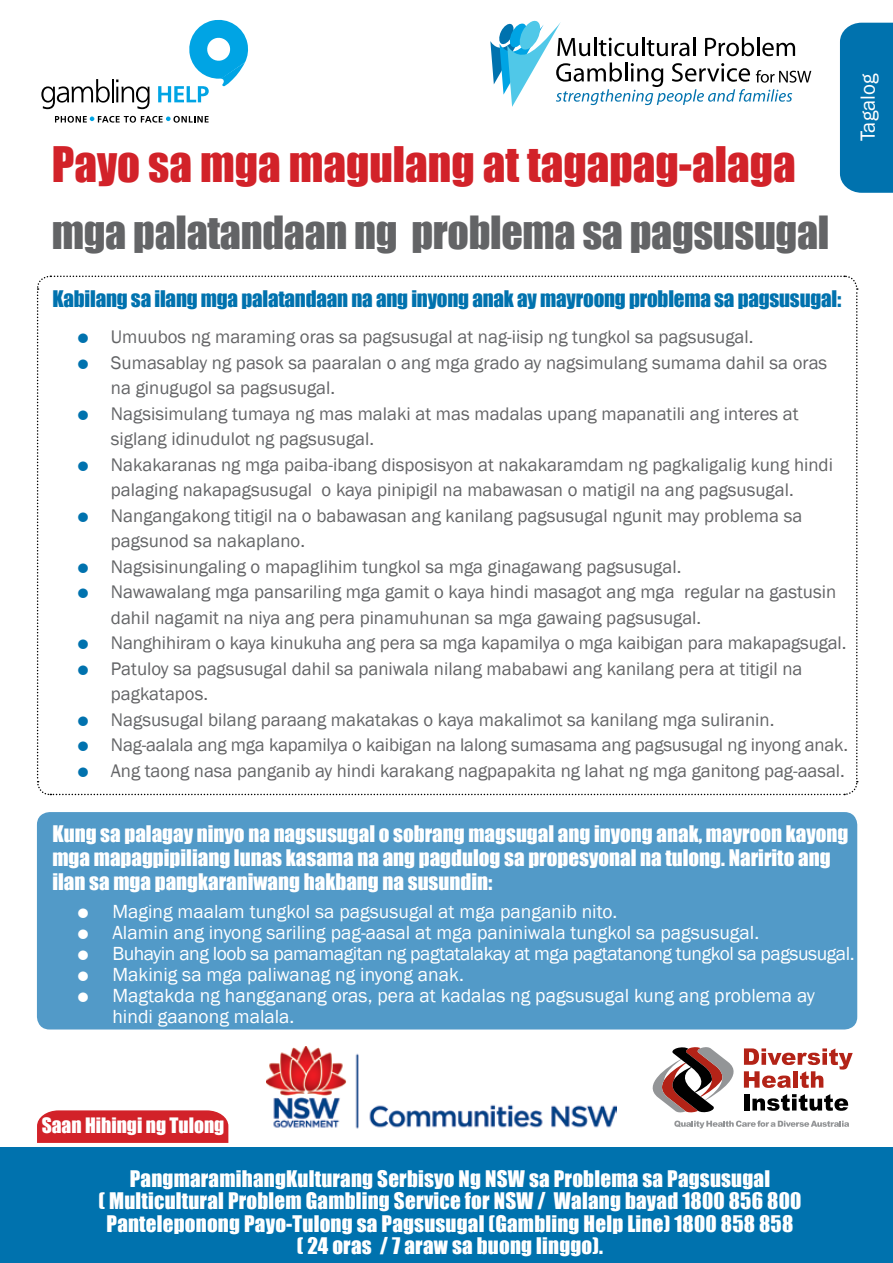
<style>
.page{position:relative;width:893px;height:1263px;background:#fff}
.page>*{position:absolute;margin:0;border:0;box-sizing:border-box;transform-origin:0 0}
.t1{font:45px "Impact";color:#d22229}
.t2{font:42px "Impact";letter-spacing:-.01em;color:#636466}
.t3{font:21px/22.5px "Impact";letter-spacing:.01em;color:#fff}
.t4{font:21px "Impact";letter-spacing:-.01em;color:#0072ae}
.t5{font:21px "Franklin Gothic";color:#fff}
.t6{font:19.5px/21px "Franklin Gothic";color:#fff}
.t7{font:19.5px "Franklin Gothic";letter-spacing:-.025em;color:#fff}
.t8{font:19.5px "Impact";color:#fff}
.t9{font:18.75px/25.5px "Franklin Gothic";color:#636466}
.s1{color:#0072ae}
</style>
<div class="page">
<svg style="left:37px;top:1110px;width:191px;height:33px;background:#d32a30"></svg>
<div style="left:37px;top:812px;width:820px;height:217px;background:#529ac8;border-radius:13px"></div>
<svg style="left:490px;top:20px;width:321px;height:87px"></svg>
<div style="left:840px;top:23px;width:53px;height:170px;background:#0072ae"></div>
<div style="left:0;top:1147px;width:893px;height:116px;background:#0072ae"></div>
<svg style="left:36px;top:275px;width:822px;height:521px"></svg>
<svg style="left:674px;top:1120px;width:175px;height:8px"></svg>
<svg style="left:653px;top:1047px;width:200px;height:66px"></svg>
<svg style="left:41px;top:79px;width:69px;height:30px"></svg>
<hr style="left:112px;top:79px;width:2px;height:23px;background:#000">
<svg style="left:116px;top:79px;width:34px;height:30px"></svg>
<svg style="left:158px;top:20px;width:90px;height:82px"></svg>
<svg style="left:55px;top:116px;width:154px;height:7px"></svg>
<img style="left:266px;top:1046px;width:351px;height:83px">
<h1 class="t1" style="left:52px;top:129px;width:745px">Payo sa mga magulang at tagapag-alaga</h1>
<h2 class="t2" style="left:52px;top:200px;width:779px">mga palatandaan ng problema sa pagsusugal</h2>
<p class="t5" style="left:855px;top:141px;width:69px;rotate:-90deg">Tagalog</p>
<p class="t4" style="left:52px;top:283px;width:790px">Kabilang sa ilang mga palatandaan na ang inyong anak ay mayroong problema sa pagsusugal:</p>
<p class="t9" style="left:78px;top:325px;width:677px"><span class="s1">●</span> Umuubos ng maraming oras sa pagsusugal at nag-iisip ng tungkol sa pagsusugal.</p>
<p class="t9" style="left:111px;top:350px;width:718px;text-indent:-33px"><span class="s1">●</span> Sumasablay ng pasok sa paaralan o ang mga grado ay nagsimulang sumama dahil sa oras na ginugugol sa pagsusugal.</p>
<p class="t9" style="left:111px;top:401px;width:689px;text-indent:-33px"><span class="s1">●</span> Nagsisimulang tumaya ng mas malaki at mas madalas upang mapanatili ang interes at siglang idinudulot ng pagsusugal.</p>
<p class="t9" style="left:78px;top:452px;width:757px;text-align:center"><span class="s1">●</span> Nakakaranas ng mga paiba-ibang disposisyon at nakakaramdam ng pagkaligalig kung hindi palaging nakapagsusugal o kaya pinipigil na mabawasan o matigil na ang pagsusugal.</p>
<p class="t9" style="left:111px;top:503px;width:693px;text-indent:-33px"><span class="s1">●</span> Nangangakong titigil na o babawasan ang kanilang pagsusugal ngunit may problema sa pagsunod sa nakaplano.</p>
<p class="t9" style="left:78px;top:554px;width:605px"><span class="s1">●</span> Nagsisinungaling o mapaglihim tungkol sa mga ginagawang pagsusugal.</p>
<p class="t9" style="left:111px;top:580px;width:727px;text-indent:-33px"><span class="s1">●</span> Nawawalang mga pansariling mga gamit o kaya hindi masagot ang mga regular na gastusin dahil nagamit na niya ang pera pinamuhunan sa mga gawaing pagsusugal.</p>
<p class="t9" style="left:78px;top:631px;width:770px"><span class="s1">●</span> Nanghihiram o kaya kinukuha ang pera sa mga kapamilya o mga kaibigan para makapagsugal.</p>
<p class="t9" style="left:111px;top:656px;width:693px;text-indent:-33px"><span class="s1">●</span> Patuloy sa pagsusugal dahil sa paniwala nilang mababawi ang kanilang pera at titigil na pagkatapos.</p>
<p class="t9" style="left:78px;top:707px;width:698px"><span class="s1">●</span> Nagsusugal bilang paraang makatakas o kaya makalimot sa kanilang mga suliranin.</p>
<p class="t9" style="left:78px;top:733px;width:772px"><span class="s1">●</span> Nag-aalala ang mga kapamilya o kaibigan na lalong sumasama ang pagsusugal ng inyong anak.</p>
<p class="t9" style="left:78px;top:758px;width:768px"><span class="s1">●</span> Ang taong nasa panganib ay hindi karakang nagpapakita ng lahat ng mga ganitong pag-aasal.</p>
<p class="t3" style="left:52px;top:821px;width:797px;line-height:24px">Kung sa palagay ninyo na nagsusugal o sobrang magsugal ang inyong anak, mayroon kayong mga mapagpipiliang lunas kasama na ang pagdulog sa propesyonal na tulong. Naririto ang ilan sa mga pangkaraniwang hakbang na susundin:</p>
<p class="t6" style="left:78px;top:902px;width:541px">● Maging maalam tungkol sa pagsusugal at mga panganib nito.</p>
<p class="t6" style="left:78px;top:923px;width:683px">● Alamin ang inyong sariling pag-aasal at mga paniniwala tungkol sa pagsusugal.</p>
<p class="t7" style="left:78px;top:942px;width:778px">● Buhayin ang loob sa pamamagitan ng pagtatalakay at mga pagtatanong tungkol sa pagsusugal.</p>
<p class="t6" style="left:78px;top:965px;width:387px">● Makinig sa mga paliwanag ng inyong anak.</p>
<p class="t6" style="left:112px;top:986px;width:704px;text-indent:-34px">● Magtakda ng hangganang oras, pera at kadalas ng pagsusugal kung ang problema ay hindi gaanong malala.</p>
<p class="t8" style="left:42px;top:1110px;width:184px">Saan Hihingi ng Tulong</p>
<p class="t3" style="left:98px;top:1167px;width:704px;text-align:center">PangmaramihangKulturang Serbisyo Ng NSW sa Problema sa Pagsusugal<br>( Multicultural Problem Gambling Service for NSW / Walang bayad 1800 856 800<br>Panteleponong Payo-Tulong sa Pagsusugal (Gambling Help Line) 1800 858 858<br>( 24 oras / 7 araw sa buong linggo).</p>
</div>
